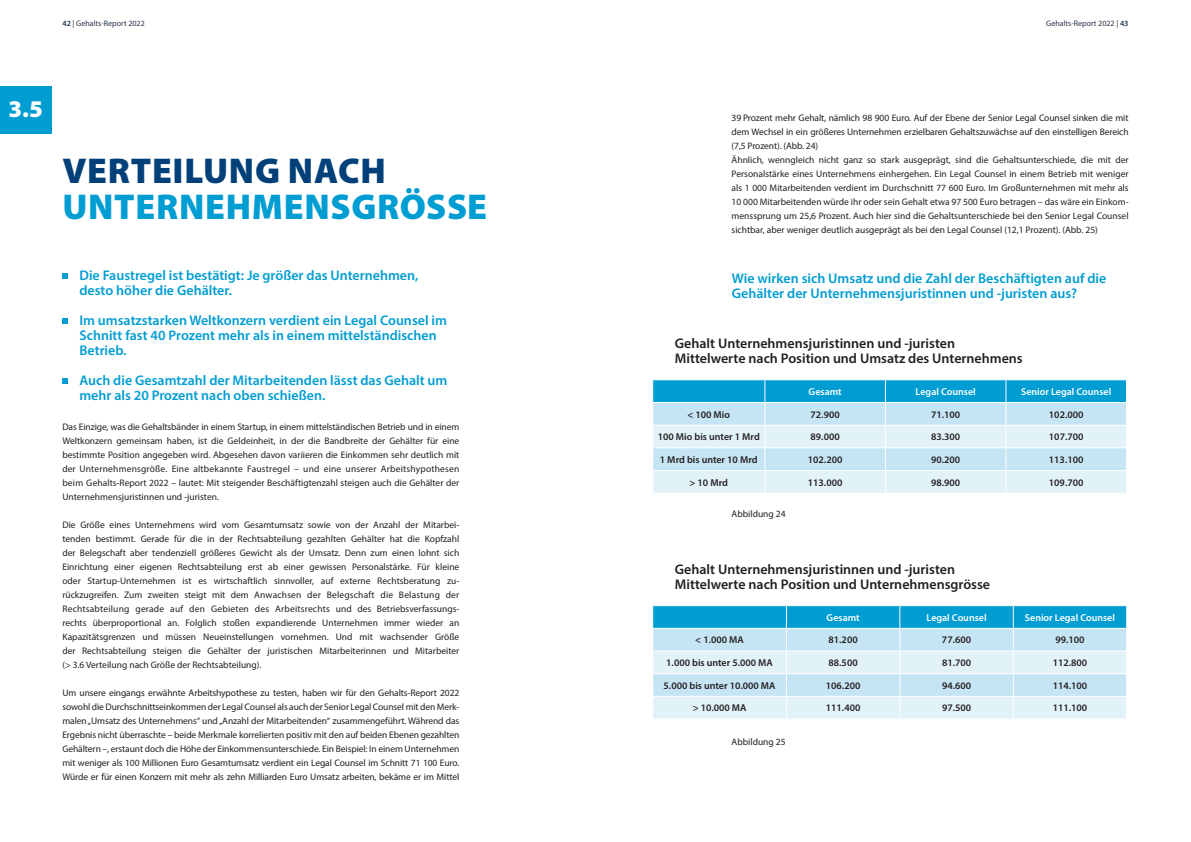
<style>
.page{position:relative;width:1191px;height:842px;background:#fff}
.page>*{position:absolute;margin:0;border:0;box-sizing:border-box;transform-origin:0 0}
.t1{font:900 36px "Myriad Pro";letter-spacing:.02em;color:#009dd3}
.t2{font:900 36px "Myriad Pro";letter-spacing:.02em;color:#014078}
.t3{font:900 24px "Myriad Pro";color:#fff}
.t4{font:600 14px/15px "Myriad Pro";color:#009dd3}
.t5{font:600 14px/15px "Myriad Pro";color:#231f20}
.t6{font:600 10px "Myriad Pro";color:#231f20}
.t7{font:600 10px "Myriad Pro";color:#fff}
.t8{font:9.5px/14px "Myriad Pro";color:#231f20;text-align:justify}
.t9{font:8px "Myriad Pro";color:#263547}
.s1{font-weight:600}
</style>
<div class="page">
<div style="left:0;top:86px;width:51px;height:48px;background:#009dd3"></div>
<svg style="left:62px;top:273px;width:6px;height:5px"></svg>
<svg style="left:62px;top:318px;width:6px;height:5px"></svg>
<svg style="left:62px;top:378px;width:6px;height:6px"></svg>
<svg style="left:652px;top:380px;width:475px;height:113px;background:#adddf0"></svg>
<svg style="left:652px;top:606px;width:475px;height:112px;background:#adddf0"></svg>
<p class="t9" style="left:62px;top:18px;width:84px"><span class="s1">42</span> | Gehalts-Report 2022</p>
<p class="t9" style="left:1046px;top:18px;width:84px">Gehalts-Report 2022 | <span class="s1">43</span></p>
<h2 class="t3" style="left:9px;top:95px;width:36px">3.5</h2>
<h1 class="t2" style="left:62px;top:150px;width:325px">VERTEILUNG NACH</h1>
<h1 class="t1" style="left:62px;top:186px;width:426px">UNTERNEHMENSGRÖSSE</h1>
<h3 class="t4" style="left:79px;top:267px;width:340px">Die Faustregel ist bestätigt: Je größer das Unternehmen, desto höher die Gehälter.</h3>
<h3 class="t4" style="left:79px;top:312px;width:369px">Im umsatzstarken Weltkonzern verdient ein Legal Counsel im<br>Schnitt fast 40 Prozent mehr als in einem mittelständischen<br>Betrieb.</h3>
<h3 class="t4" style="left:79px;top:372px;width:369px">Auch die Gesamtzahl der Mitarbeitenden lässt das Gehalt um mehr als 20 Prozent nach oben schießen.</h3>
<p class="t8" style="left:62px;top:419px;width:398px">Das Einzige, was die Gehaltsbänder in einem Startup, in einem mittelständischen Betrieb und in einem Weltkonzern gemeinsam haben, ist die Geldeinheit, in der die Bandbreite der Gehälter für eine bestimmte Position angegeben wird. Abgesehen davon variieren die Einkommen sehr deutlich mit der Unternehmensgröße. Eine altbekannte Faustregel – und eine unserer Arbeitshypothesen beim Gehalts-Report 2022 – lautet: Mit steigender Beschäftigtenzahl steigen auch die Gehälter der Unternehmensjuristinnen und -juristen.</p>
<p class="t8" style="left:62px;top:517px;width:398px">Die Größe eines Unternehmens wird vom Gesamtumsatz sowie von der Anzahl der Mitarbei&shy;tenden bestimmt. Gerade für die in der Rechtsabteilung gezahlten Gehälter hat die Kopfzahl der Belegschaft aber tendenziell größeres Gewicht als der Umsatz. Denn zum einen lohnt sich Einrichtung einer eigenen Rechtsabteilung erst ab einer gewissen Personalstärke. Für kleine oder Startup-Unternehmen ist es wirtschaftlich sinnvoller, auf externe Rechtsberatung zu&shy;rückzugreifen. Zum zweiten steigt mit dem Anwachsen der Belegschaft die Belastung der Rechtsabteilung gerade auf den Gebieten des Arbeitsrechts und des Betriebsverfassungs&shy;rechts überproportional an. Folglich stoßen expandierende Unternehmen immer wieder an Kapazitätsgrenzen und müssen Neueinstellungen vornehmen. Und mit wachsender Größe der Rechtsabteilung steigen die Gehälter der juristischen Mitarbeiterinnen und Mitarbeiter (&gt; 3.6 Verteilung nach Größe der Rechtsabteilung).</p>
<p class="t8" style="left:62px;top:685px;width:398px">Um unsere eingangs erwähnte Arbeitshypothese zu testen, haben wir für den Gehalts-Report 2022 sowohl die Durchschnittseinkommen der Legal Counsel als auch der Senior Legal Counsel mit den Merk&shy;malen „Umsatz des Unternehmens“ und „Anzahl der Mitarbeitenden“ zusammengeführt. Während das Ergebnis nicht überraschte – beide Merkmale korrelierten positiv mit den auf beiden Ebenen gezahlten Gehältern –, erstaunt doch die Höhe der Einkommensunterschiede. Ein Beispiel: In einem Unternehmen mit weniger als 100 Millionen Euro Gesamtumsatz verdient ein Legal Counsel im Schnitt 71 100 Euro.<br>Würde er für einen Konzern mit mehr als zehn Milliarden Euro Umsatz arbeiten, bekäme er im Mittel</p>
<p class="t8" style="left:731px;top:110px;width:398px;text-align:left">39 Prozent mehr Gehalt, nämlich 98 900 Euro. Auf der Ebene der Senior Legal Counsel sinken die mit dem Wechsel in ein größeres Unternehmen erzielbaren Gehaltszuwächse auf den einstelligen Bereich (7,5 Prozent). (Abb. 24)<br>Ähnlich, wenngleich nicht ganz so stark ausgeprägt, sind die Gehaltsunterschiede, die mit der Personalstärke eines Unternehmens einhergehen. Ein Legal Counsel in einem Betrieb mit weniger als 1 000 Mitarbeitenden verdient im Durchschnitt 77 600 Euro. Im Großunternehmen mit mehr als 10 000 Mitarbeitenden würde ihr oder sein Gehalt etwa 97 500 Euro betragen – das wäre ein Einkom&shy;menssprung um 25,6 Prozent. Auch hier sind die Gehaltsunterschiede bei den Senior Legal Counsel sichtbar, aber weniger deutlich ausgeprägt als bei den Legal Counsel (12,1 Prozent). (Abb. 25)</p>
<h3 class="t4" style="left:732px;top:271px;width:376px">Wie wirken sich Umsatz und die Zahl der Beschäftigten auf die<br>Gehälter der Unternehmensjuristinnen und -juristen aus?</h3>
<h3 class="t5" style="left:675px;top:335px;width:349px">Gehalt Unternehmensjuristinnen und -juristen<br>Mittelwerte nach Position und Umsatz des Unternehmens</h3>
<p class="t7" style="left:808px;top:385px;width:35px">Gesamt</p>
<p class="t7" style="left:915px;top:385px;width:62px">Legal Counsel</p>
<p class="t7" style="left:1021px;top:385px;width:92px">Senior Legal Counsel</p>
<p class="t6" style="left:687px;top:408px;width:44px">&lt; 100 Mio</p>
<p class="t6" style="left:810px;top:408px;width:31px">72.900</p>
<p class="t6" style="left:931px;top:408px;width:31px">71.100</p>
<p class="t6" style="left:1049px;top:408px;width:36px">102.000</p>
<p class="t6" style="left:657px;top:430px;width:104px">100 Mio bis unter 1 Mrd</p>
<p class="t6" style="left:810px;top:430px;width:31px">89.000</p>
<p class="t6" style="left:931px;top:430px;width:31px">83.300</p>
<p class="t6" style="left:1049px;top:430px;width:36px">107.700</p>
<p class="t6" style="left:660px;top:453px;width:99px">1 Mrd bis unter 10 Mrd</p>
<p class="t6" style="left:808px;top:453px;width:36px">102.200</p>
<p class="t6" style="left:931px;top:453px;width:31px">90.200</p>
<p class="t6" style="left:1049px;top:453px;width:36px">113.100</p>
<p class="t6" style="left:689px;top:476px;width:40px">&gt; 10 Mrd</p>
<p class="t6" style="left:808px;top:476px;width:36px">113.000</p>
<p class="t6" style="left:931px;top:476px;width:31px">98.900</p>
<p class="t6" style="left:1049px;top:476px;width:36px">109.700</p>
<p class="t8" style="left:731px;top:507px;width:55px">Abbildung 24</p>
<h3 class="t5" style="left:675px;top:562px;width:317px">Gehalt Unternehmensjuristinnen und -juristen<br>Mittelwerte nach Position und Unternehmensgrösse</h3>
<p class="t7" style="left:826px;top:611px;width:35px">Gesamt</p>
<p class="t7" style="left:926px;top:611px;width:62px">Legal Counsel</p>
<p class="t7" style="left:1025px;top:611px;width:92px">Senior Legal Counsel</p>
<p class="t6" style="left:695px;top:634px;width:50px">&lt; 1.000 MA</p>
<p class="t6" style="left:828px;top:634px;width:31px">81.200</p>
<p class="t6" style="left:942px;top:634px;width:31px">77.600</p>
<p class="t6" style="left:1055px;top:634px;width:31px">99.100</p>
<p class="t6" style="left:666px;top:656px;width:108px">1.000 bis unter 5.000 MA</p>
<p class="t6" style="left:828px;top:656px;width:31px">88.500</p>
<p class="t6" style="left:942px;top:656px;width:31px">81.700</p>
<p class="t6" style="left:1052px;top:656px;width:36px">112.800</p>
<p class="t6" style="left:663px;top:679px;width:113px">5.000 bis unter 10.000 MA</p>
<p class="t6" style="left:826px;top:679px;width:36px">106.200</p>
<p class="t6" style="left:942px;top:679px;width:31px">94.600</p>
<p class="t6" style="left:1052px;top:679px;width:36px">114.100</p>
<p class="t6" style="left:692px;top:702px;width:55px">&gt; 10.000 MA</p>
<p class="t6" style="left:826px;top:702px;width:36px">111.400</p>
<p class="t6" style="left:942px;top:702px;width:31px">97.500</p>
<p class="t6" style="left:1052px;top:702px;width:36px">111.100</p>
<p class="t8" style="left:731px;top:734px;width:55px">Abbildung 25</p>
</div>
